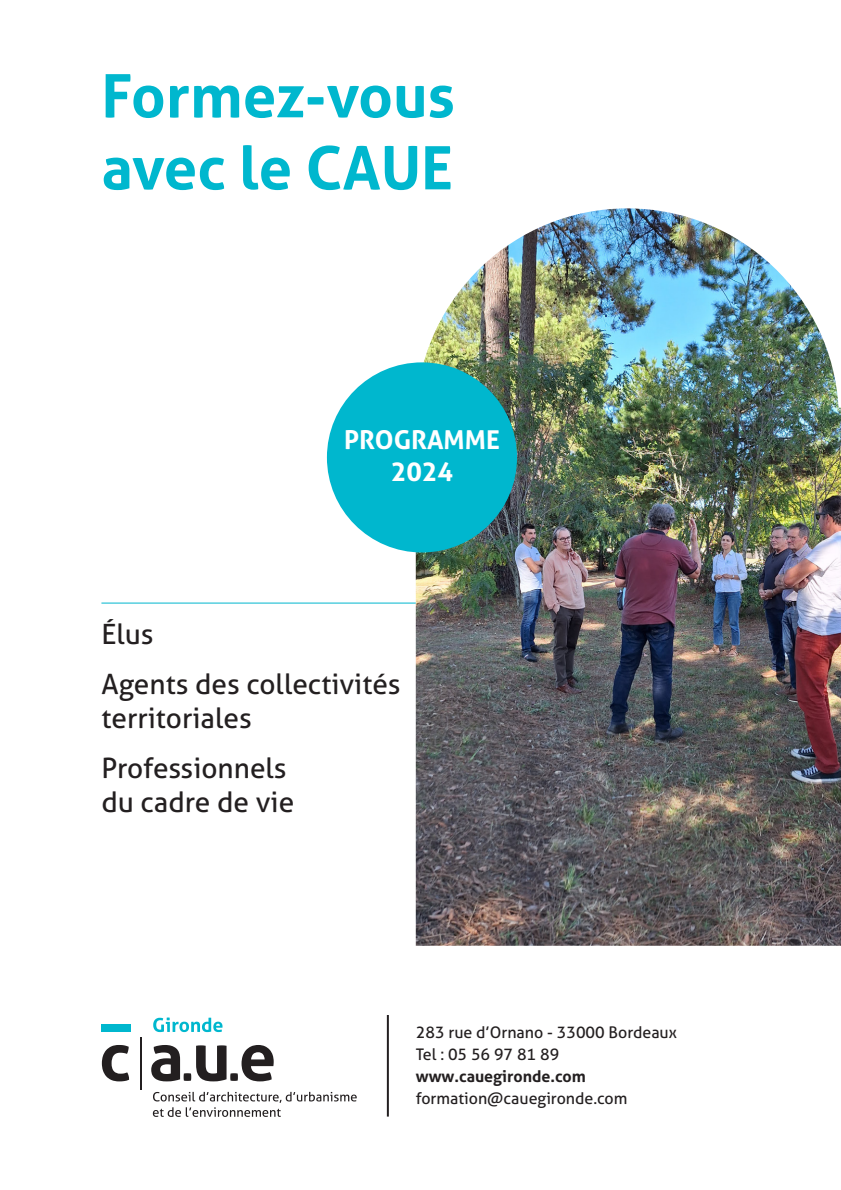
<style>
.page{position:relative;width:841px;height:1190px;background:#fff}
.page>*{position:absolute;margin:0;border:0;box-sizing:border-box;transform-origin:0 0}
.t1{font:700 60px "Aller";color:#00b7ce}
.t2{font:28px "Aller";color:#231f20}
.t3{font:700 26px "Aller";color:#fff}
.t4{font:16px "Aller";color:#231f20}
.t5{font:700 16px "Aller";color:#231f20}
</style>
<div class="page">
<hr style="left:140px;top:1036px;width:1px;height:53px;background:#231f20">
<svg style="left:102px;top:1045px;width:27px;height:36px"></svg>
<svg style="left:151px;top:1045px;width:122px;height:36px"></svg>
<div style="left:101px;top:1023px;width:30px;height:8px;background:#00b7ce"></div>
<svg style="left:153px;top:1091px;width:203px;height:25px"></svg>
<svg style="left:153px;top:1017px;width:69px;height:14px"></svg>
<img style="left:415px;top:208px;width:425px;height:737px">
<hr style="left:101px;top:602px;width:314px;height:1px;background:#00b7ce">
<div style="left:327px;top:362px;width:190px;height:190px;background:#00b7ce;border-radius:50%"></div>
<hr style="left:387px;top:1014px;width:2px;height:102px;background:#231f20">
<p class="t1" style="left:101px;top:59px;width:355px">Formez-vous</p>
<p class="t1" style="left:101px;top:131px;width:353px">avec le CAUE</p>
<p class="t3" style="left:344px;top:424px;width:157px">PROGRAMME</p>
<p class="t3" style="left:390px;top:455px;width:64px">2024</p>
<p class="t2" style="left:101px;top:617px;width:54px">Élus</p>
<p class="t2" style="left:101px;top:667px;width:301px">Agents des collectivités</p>
<p class="t2" style="left:101px;top:701px;width:152px">territoriales</p>
<p class="t2" style="left:101px;top:751px;width:187px">Professionnels</p>
<p class="t2" style="left:101px;top:785px;width:194px">du cadre de vie</p>
<p class="t4" style="left:415px;top:1022px;width:263px">283 rue d’Ornano - 33000 Bordeaux</p>
<p class="t4" style="left:415px;top:1044px;width:145px">Tel : 05 56 97 81 89</p>
<p class="t5" style="left:415px;top:1066px;width:171px">www.cauegironde.com</p>
<p class="t4" style="left:415px;top:1088px;width:213px">formation@cauegironde.com</p>
</div>
